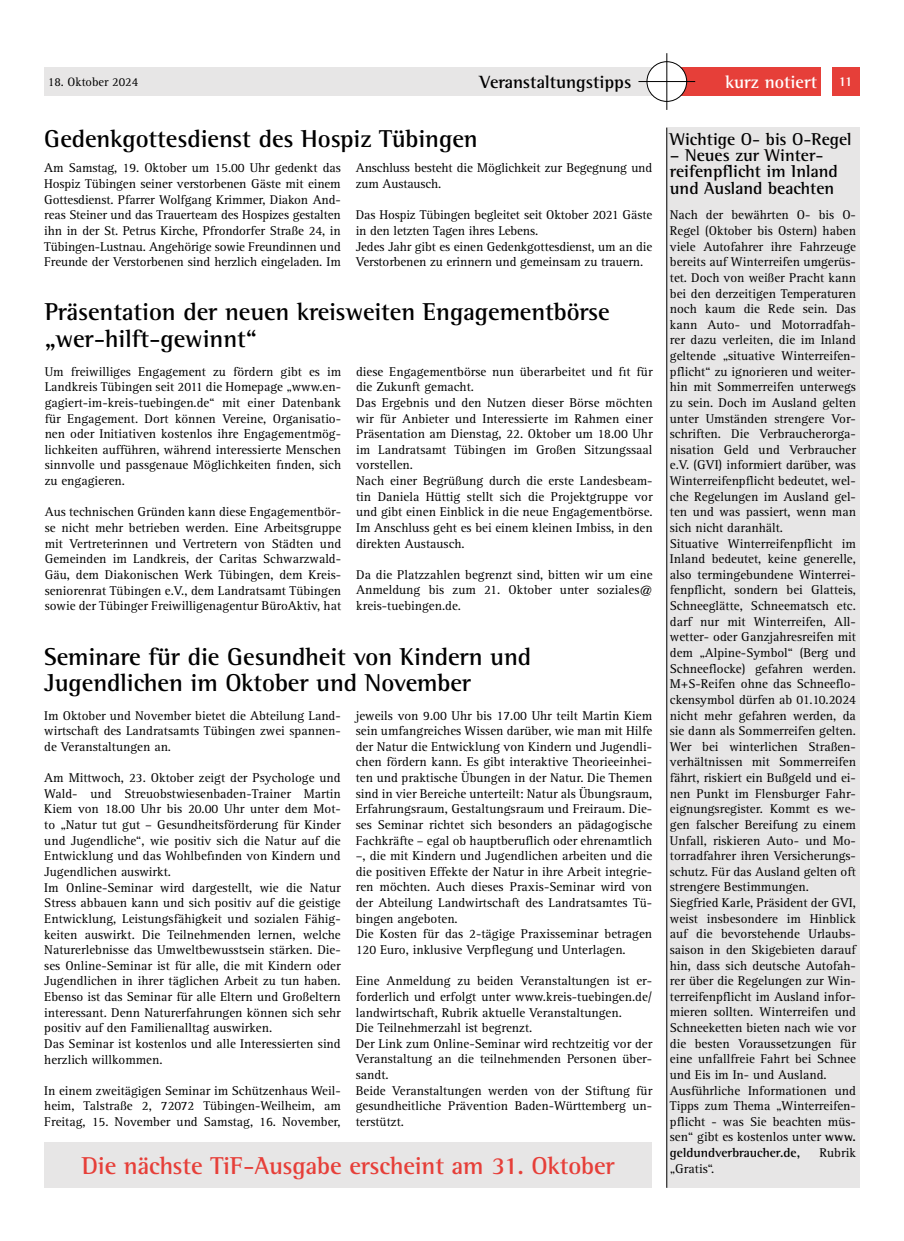
<style>
.page{position:relative;width:904px;height:1241px;background:#fff}
.page>*{position:absolute;margin:0;border:0;box-sizing:border-box;transform-origin:0 0}
.t1{font:700 25px/26.2px "Rotis Semi Serif Std";letter-spacing:-.005em;color:#000}
.t2{font:700 25px "Rotis Semi Serif Std";letter-spacing:-.005em;color:#e63f39}
.t3{font:700 18.12px "Rotis Semi Serif Std";color:#000}
.t4{font:700 18.12px "Rotis Semi Serif Std";color:#fff}
.t5{font:700 17.5px/16.2px "Rotis Semi Serif Std";color:#000}
.t6{font:700 13.75px "Rotis Semi Serif Std";color:#fff}
.t7{font:13.12px/15.6px "Rotis Serif Std";color:#000}
.t8{font:700 13.12px "Rotis Semi Serif Std";color:#000}
.t9{font:12.5px "Rotis Serif Std";color:#000}
.s1{font-family:"Rotis Semi Serif Std";font-weight:700}
</style>
<div class="page">
<div style="left:44px;top:67px;width:625px;height:29px;background:#e7e6e6"></div>
<div style="left:665px;top:67px;width:194px;height:29px;background:#e63f39"></div>
<div style="left:820px;top:64px;width:11px;height:32px;background:#fff"></div>
<div style="left:647px;top:62px;width:39px;height:39px;background:#fff;border-radius:50%"></div>
<div style="left:646px;top:61px;width:41px;height:41px;border:1px solid #000;border-radius:50%"></div>
<hr style="left:638px;top:81px;width:57px;height:1px;background:#000">
<hr style="left:666px;top:53px;width:1px;height:57px;background:#000">
<div style="left:666px;top:128px;width:193px;height:1059px;background:#e7e6e6"></div>
<hr style="left:666px;top:128px;width:1px;height:1059px;background:#000">
<div style="left:44px;top:1141px;width:608px;height:46px;background:#e7e6e6"></div>
<h2 class="t3" style="left:479px;top:71px;width:153px">Veranstaltungstipps</h2>
<h2 class="t4" style="left:725px;top:71px;width:93px">kurz notiert</h2>
<p class="t9" style="left:48px;top:75px;width:92px">18. Oktober 2024</p>
<p class="t6" style="left:838px;top:73px;width:15px">11</p>
<h1 class="t1" style="left:44px;top:125px;width:435px">Gedenkgottesdienst des Hospiz Tübingen</h1>
<p class="t7" style="left:44px;top:161px;width:298px;text-align:justify">Am Samstag, 19. Oktober um 15.00 Uhr gedenkt das Hospiz Tübingen seiner verstorbenen Gäste mit einem Gottesdienst. Pfarrer Wolfgang Krimmer, Diakon And&shy;reas Steiner und das Trauerteam des Hospizes gestalten ihn in der St. Petrus Kirche, Pfrondorfer Straße 24, in Tübingen-Lustnau. Angehörige sowie Freundinnen und Freunde der Verstorbenen sind herzlich eingeladen. Im</p>
<p class="t7" style="left:356px;top:161px;width:298px">Anschluss besteht die Möglichkeit zur Begegnung und zum Austausch.</p>
<p class="t7" style="left:356px;top:207px;width:298px">Das Hospiz Tübingen begleitet seit Oktober 2021 Gäste in den letzten Tagen ihres Lebens.<br>Jedes Jahr gibt es einen Gedenkgottesdienst, um an die Verstorbenen zu erinnern und gemeinsam zu trauern.</p>
<h1 class="t1" style="left:45px;top:298px;width:566px">Präsentation der neuen kreisweiten Engagementbörse „wer-hilft-gewinnt“</h1>
<p class="t7" style="left:45px;top:364px;width:298px;text-align:justify">Um freiwilliges Engagement zu fördern gibt es im Landkreis Tübingen seit 2011 die Homepage „www.en&shy;gagiert-im-kreis-tuebingen.de“ mit einer Datenbank für Engagement. Dort können Vereine, Organisatio&shy;nen oder Initiativen kostenlos ihre Engagementmög&shy;lichkeiten aufführen, während interessierte Menschen sinnvolle und passgenaue Möglichkeiten finden, sich zu engagieren.</p>
<p class="t7" style="left:45px;top:504px;width:298px;text-align:justify">Aus technischen Gründen kann diese Engagementbör&shy;se nicht mehr betrieben werden. Eine Arbeitsgruppe mit Vertreterinnen und Vertretern von Städten und Gemeinden im Landkreis, der Caritas Schwarzwald-Gäu, dem Diakonischen Werk Tübingen, dem Kreis&shy;seniorenrat Tübingen e.V., dem Landratsamt Tübingen sowie der Tübinger Freiwilligenagentur BüroAktiv, hat</p>
<p class="t7" style="left:356px;top:364px;width:298px">diese Engagementbörse nun überarbeitet und fit für die Zukunft gemacht.<br>Das Ergebnis und den Nutzen dieser Börse möchten wir für Anbieter und Interessierte im Rahmen einer Präsentation am Dienstag, 22. Oktober um 18.00 Uhr im Landratsamt Tübingen im Großen Sitzungssaal vorstellen.<br>Nach einer Begrüßung durch die erste Landesbeam&shy;tin Daniela Hüttig stellt sich die Projektgruppe vor und gibt einen Einblick in die neue Engagementbörse.<br>Im Anschluss geht es bei einem kleinen Imbiss, in den direkten Austausch.</p>
<p class="t7" style="left:356px;top:567px;width:298px;text-align:justify">Da die Platzzahlen begrenzt sind, bitten wir um eine Anmeldung bis zum 21. Oktober unter soziales@ kreis-tuebingen.de.</p>
<h1 class="t1" style="left:44px;top:642px;width:488px">Seminare für die Gesundheit von Kindern und<br>Jugendlichen im Oktober und November</h1>
<p class="t7" style="left:44px;top:707px;width:298px;text-align:justify">Im Oktober und November bietet die Abteilung Land&shy;wirtschaft des Landratsamts Tübingen zwei spannen&shy;de Veranstaltungen an.</p>
<p class="t7" style="left:44px;top:770px;width:298px">Am Mittwoch, 23. Oktober zeigt der Psychologe und Wald- und Streuobstwiesenbaden-Trainer Martin Kiem von 18.00 Uhr bis 20.00 Uhr unter dem Mot&shy;to „Natur tut gut – Gesundheitsförderung für Kinder und Jugendliche“, wie positiv sich die Natur auf die Entwicklung und das Wohlbefinden von Kindern und Jugendlichen auswirkt.<br>Im Online-Seminar wird dargestellt, wie die Natur Stress abbauen kann und sich positiv auf die geistige Entwicklung, Leistungsfähigkeit und sozialen Fähig&shy;keiten auswirkt. Die Teilnehmenden lernen, welche Naturerlebnisse das Umweltbewusstsein stärken. Die&shy;ses Online-Seminar ist für alle, die mit Kindern oder Jugendlichen in ihrer täglichen Arbeit zu tun haben.<br>Ebenso ist das Seminar für alle Eltern und Großeltern interessant. Denn Naturerfahrungen können sich sehr positiv auf den Familienalltag auswirken.<br>Das Seminar ist kostenlos und alle Interessierten sind herzlich willkommen.</p>
<p class="t7" style="left:44px;top:1082px;width:298px;text-align:justify">In einem zweitägigen Seminar im Schützenhaus Weil&shy;heim, Talstraße 2, 72072 Tübingen-Weilheim, am Freitag, 15. November und Samstag, 16. November,</p>
<p class="t7" style="left:356px;top:707px;width:298px">jeweils von 9.00 Uhr bis 17.00 Uhr teilt Martin Kiem sein umfangreiches Wissen darüber, wie man mit Hilfe der Natur die Entwicklung von Kindern und Jugendli&shy;chen fördern kann. Es gibt interaktive Theorieeinhei&shy;ten und praktische Übungen in der Natur. Die Themen sind in vier Bereiche unterteilt: Natur als Übungsraum, Erfahrungsraum, Gestaltungsraum und Freiraum. Die&shy;ses Seminar richtet sich besonders an pädagogische Fachkräfte – egal ob hauptberuflich oder ehrenamtlich –, die mit Kindern und Jugendlichen arbeiten und die die positiven Effekte der Natur in ihre Arbeit integrie&shy;ren möchten. Auch dieses Praxis-Seminar wird von der Abteilung Landwirtschaft des Landratsamtes Tü&shy;bingen angeboten.<br>Die Kosten für das 2-tägige Praxisseminar betragen 120 Euro, inklusive Verpflegung und Unterlagen.</p>
<p class="t7" style="left:356px;top:973px;width:298px">Eine Anmeldung zu beiden Veranstaltungen ist er&shy;forderlich und erfolgt unter www.kreis-tuebingen.de/ landwirtschaft, Rubrik aktuelle Veranstaltungen.<br>Die Teilnehmerzahl ist begrenzt.<br>Der Link zum Online-Seminar wird rechtzeitig vor der Veranstaltung an die teilnehmenden Personen über&shy;sandt.<br>Beide Veranstaltungen werden von der Stiftung für gesundheitliche Prävention Baden-Württemberg un&shy;terstützt.</p>
<h1 class="t2" style="left:82px;top:1149px;width:534px">Die nächste TiF-Ausgabe erscheint am 31. Oktober</h1>
<h3 class="t5" style="left:670px;top:131px;width:183px">Wichtige O- bis O-Regel</h3>
<h3 class="t5" style="left:670px;top:147px;width:170px">– Neues zur Winter&shy;reifenpflicht im Inland und Ausland beachten</h3>
<p class="t7" style="left:670px;top:207px;width:188px">Nach der bewährten O- bis O-<br>Regel (Oktober bis Ostern) haben viele Autofahrer ihre Fahrzeuge bereits auf Winterreifen umgerüs&shy;tet. Doch von weißer Pracht kann bei den derzeitigen Temperaturen noch kaum die Rede sein. Das kann Auto- und Motorradfah&shy;rer dazu verleiten, die im Inland geltende „situative Winterreifen&shy;pflicht“ zu ignorieren und weiter&shy;hin mit Sommerreifen unterwegs zu sein. Doch im Ausland gelten unter Umständen strengere Vor&shy;schriften. Die Verbraucherorga&shy;nisation Geld und Verbraucher e.V. (GVI) informiert darüber, was<br>Winterreifenpflicht bedeutet, wel&shy;che Regelungen im Ausland gel&shy;ten und was passiert, wenn man sich nicht daranhält.<br>Situative Winterreifenpflicht im<br>Inland bedeutet, keine generelle, also termingebundene Winterrei&shy;fenpflicht, sondern bei Glatteis,<br>Schneeglätte, Schneematsch etc. darf nur mit Winterreifen, All&shy;wetter- oder Ganzjahresreifen mit dem „Alpine-Symbol“ (Berg und<br>Schneeflocke) gefahren werden.<br>M+S-Reifen ohne das Schneeflo&shy;ckensymbol dürfen ab 01.10.2024 nicht mehr gefahren werden, da sie dann als Sommerreifen gelten.<br>Wer bei winterlichen Straßen&shy;verhältnissen mit Sommerreifen fährt, riskiert ein Bußgeld und ei&shy;nen Punkt im Flensburger Fahr&shy;eignungsregister. Kommt es we&shy;gen falscher Bereifung zu einem<br>Unfall, riskieren Auto- und Mo&shy;torradfahrer ihren Versicherungs&shy;schutz. Für das Ausland gelten oft strengere Bestimmungen.<br>Siegfried Karle, Präsident der GVI, weist insbesondere im Hinblick auf die bevorstehende Urlaubs&shy;saison in den Skigebieten darauf hin, dass sich deutsche Autofah&shy;rer über die Regelungen zur Win&shy;terreifenpflicht im Ausland infor&shy;mieren sollten. Winterreifen und<br>Schneeketten bieten nach wie vor die besten Voraussetzungen für eine unfallfreie Fahrt bei Schnee und Eis im In- und Ausland.<br>Ausführliche Informationen und<br>Tipps zum Thema „Winterreifen&shy;pflicht - was Sie beachten müs&shy;sen“ gibt es kostenlos unter <span class="s1">www.</span></p>
<p class="t8" style="left:670px;top:1144px;width:132px">geldundverbraucher.de,</p>
<p class="t7" style="left:819px;top:1145px;width:38px">Rubrik</p>
<p class="t7" style="left:670px;top:1160px;width:46px">„Gratis“.</p>
</div>
